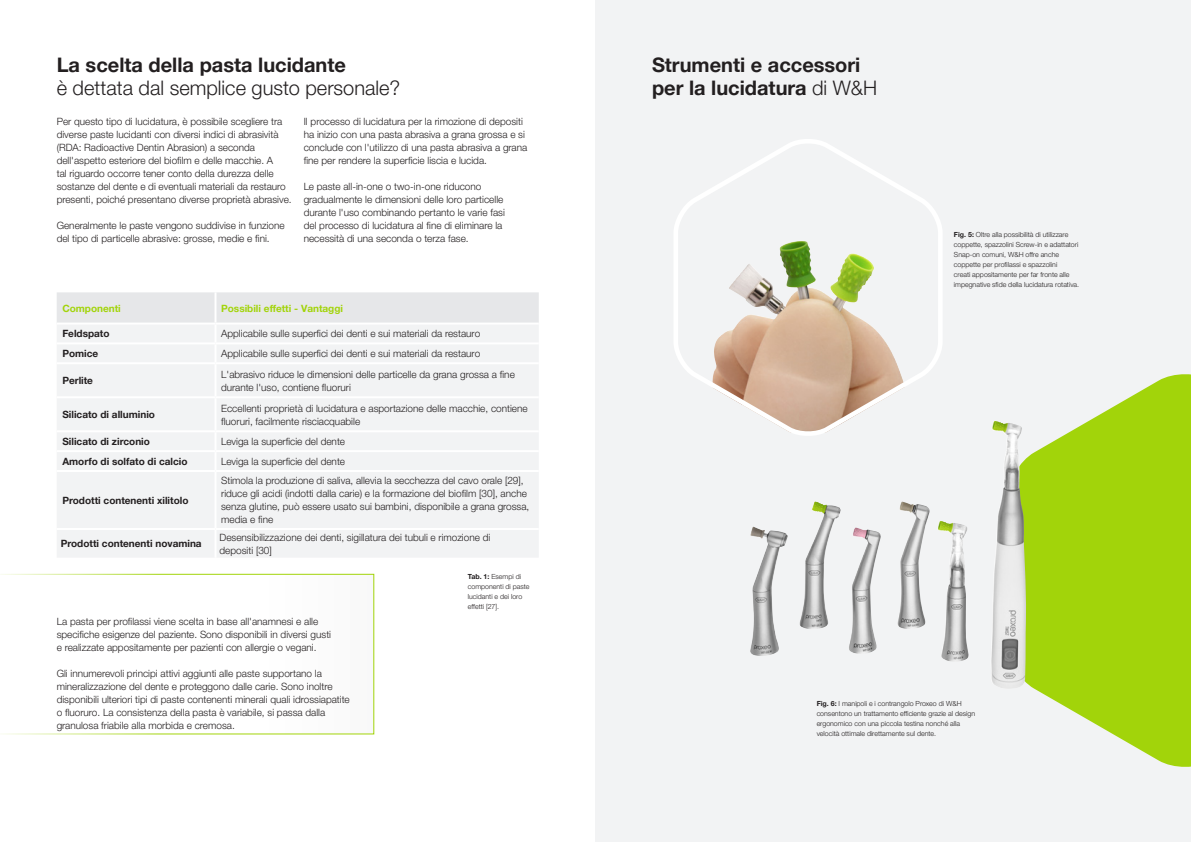
<style>
.page{position:relative;width:1191px;height:842px;background:#fff}
.page>*{position:absolute;margin:0;border:0;box-sizing:border-box;transform-origin:0 0}
.t1{font:700 20px/23px "Helvetica Neue World 75";color:#231f20}
.t2{font:20px "Helvetica Neue World 45 Lt";color:#231f20}
.t3{font:10px/13px "Helvetica Neue World 45 Lt";color:#231f20}
.t4{font:700 10px "Helvetica Neue World 75";color:#231f20}
.t5{font:700 10px "Helvetica Neue World 75";color:#a2d40a}
.t6{font:7px/10px "Helvetica Neue World 45 Lt";color:#231f20}
.s1{font-family:"Helvetica Neue World 75";font-weight:700}
.s2{font-family:"Helvetica Neue World 45 Lt";font-weight:400}
</style>
<div class="page">
<div style="left:595px;top:0;width:596px;height:842px;background:#f2f3f4"></div>
<svg style="left:674px;top:139px;width:268px;height:295px"></svg>
<svg style="left:1026px;top:374px;width:165px;height:393px;fill:#a2d40a"></svg>
<svg style="left:0;top:574px;width:374px;height:160px"></svg>
<img style="left:798px;top:421px;width:228px;height:267px">
<div style="left:57px;top:365px;width:482px;height:192px;background:#f2f3f4"></div>
<svg style="left:57px;top:292px;width:482px;height:70px"></svg>
<hr style="left:214px;top:364px;width:2px;height:32px;background:#fff">
<hr style="left:57px;top:396px;width:158px;height:2px;background:#fff">
<hr style="left:215px;top:396px;width:324px;height:2px;background:#fff">
<hr style="left:214px;top:398px;width:2px;height:32px;background:#fff">
<hr style="left:57px;top:430px;width:158px;height:2px;background:#fff">
<hr style="left:215px;top:430px;width:324px;height:2px;background:#fff">
<hr style="left:57px;top:450px;width:158px;height:2px;background:#fff">
<hr style="left:215px;top:450px;width:324px;height:2px;background:#fff">
<svg style="left:214px;top:432px;width:2px;height:38px"></svg>
<hr style="left:57px;top:470px;width:158px;height:2px;background:#fff">
<hr style="left:215px;top:470px;width:324px;height:2px;background:#fff">
<hr style="left:214px;top:472px;width:2px;height:56px;background:#fff">
<hr style="left:57px;top:528px;width:158px;height:2px;background:#fff">
<hr style="left:215px;top:528px;width:324px;height:2px;background:#fff">
<hr style="left:214px;top:530px;width:2px;height:28px;background:#fff">
<h1 class="t1" style="left:57px;top:54px;width:291px">La scelta della pasta lucidante</h1>
<h1 class="t2" style="left:57px;top:76px;width:345px">è dettata dal semplice gusto personale?</h1>
<p class="t3" style="left:57px;top:115px;width:236px">Per questo tipo di lucidatura, è possibile scegliere tra diverse paste lucidanti con diversi indici di abrasività (RDA: Radioactive Dentin Abrasion) a seconda dell'aspetto esteriore del biofilm e delle macchie. A<br>tal riguardo occorre tener conto della durezza delle sostanze del dente e di eventuali materiali da restauro presenti, poiché presentano diverse proprietà abrasive.</p>
<p class="t3" style="left:57px;top:219px;width:229px">Generalmente le paste vengono suddivise in funzione del tipo di particelle abrasive: grosse, medie e fini.</p>
<p class="t3" style="left:304px;top:115px;width:225px">Il processo di lucidatura per la rimozione di depositi ha inizio con una pasta abrasiva a grana grossa e si conclude con l'utilizzo di una pasta abrasiva a grana fine per rendere la superficie liscia e lucida.</p>
<p class="t3" style="left:304px;top:180px;width:203px">Le paste all-in-one o two-in-one riducono gradualmente le dimensioni delle loro particelle durante l'uso combinando pertanto le varie fasi del processo di lucidatura al fine di eliminare la necessità di una seconda o terza fase.</p>
<p class="t5" style="left:62px;top:302px;width:60px">Componenti</p>
<p class="t5" style="left:221px;top:302px;width:123px">Possibili effetti - Vantaggi</p>
<p class="t4" style="left:62px;top:328px;width:49px">Feldspato</p>
<p class="t3" style="left:221px;top:327px;width:260px">Applicabile sulle superfici dei denti e sui materiali da restauro</p>
<p class="t4" style="left:62px;top:348px;width:37px">Pomice</p>
<p class="t3" style="left:221px;top:347px;width:260px">Applicabile sulle superfici dei denti e sui materiali da restauro</p>
<p class="t4" style="left:62px;top:375px;width:32px">Perlite</p>
<p class="t3" style="left:221px;top:368px;width:295px">L'abrasivo riduce le dimensioni delle particelle da grana grossa a fine durante l'uso, contiene fluoruri</p>
<p class="t4" style="left:62px;top:409px;width:94px">Silicato di alluminio</p>
<p class="t3" style="left:221px;top:402px;width:308px">Eccellenti proprietà di lucidatura e asportazione delle macchie, contiene fluoruri, facilmente risciacquabile</p>
<p class="t4" style="left:62px;top:436px;width:89px">Silicato di zirconio</p>
<p class="t3" style="left:221px;top:435px;width:125px">Leviga la superficie del dente</p>
<p class="t4" style="left:62px;top:456px;width:127px">Amorfo di solfato di calcio</p>
<p class="t3" style="left:221px;top:455px;width:125px">Leviga la superficie del dente</p>
<p class="t4" style="left:62px;top:494px;width:128px">Prodotti contenenti xilitolo</p>
<p class="t3" style="left:221px;top:474px;width:310px">Stimola la produzione di saliva, allevia la secchezza del cavo orale [29], riduce gli acidi (indotti dalla carie) e la formazione del biofilm [30], anche senza glutine, può essere usato sui bambini, disponibile a grana grossa, media e fine</p>
<p class="t4" style="left:61px;top:538px;width:142px">Prodotti contenenti novamina</p>
<p class="t3" style="left:219px;top:531px;width:272px">Desensibilizzazione dei denti, sigillatura dei tubuli e rimozione di depositi [30]</p>
<p class="t6" style="left:468px;top:571px;width:63px"><span class="s1">Tab. 1:</span> Esempi di componenti di paste lucidanti e dei loro effetti [27].</p>
<p class="t3" style="left:57px;top:615px;width:276px">La pasta per profilassi viene scelta in base all'anamnesi e alle specifiche esigenze del paziente. Sono disponibili in diversi gusti e realizzate appositamente per pazienti con allergie o vegani.</p>
<p class="t3" style="left:57px;top:667px;width:294px">Gli innumerevoli principi attivi aggiunti alle paste supportano la mineralizzazione del dente e proteggono dalle carie. Sono inoltre disponibili ulteriori tipi di paste contenenti minerali quali idrossiapatite o fluoruro. La consistenza della pasta è variabile, si passa dalla granulosa friabile alla morbida e cremosa.</p>
<h1 class="t1" style="left:652px;top:54px;width:227px">Strumenti e accessori per la lucidatura <span class="s2">di W&amp;H</span></h1>
<p class="t6" style="left:954px;top:230px;width:127px"><span class="s1">Fig. 5:</span> Oltre alla possibilità di utilizzare coppette, spazzolini Screw-in e adattatori Snap-on comuni, W&amp;H offre anche coppette per profilassi e spazzolini<br>creati appositamente per far fronte alle impegnative sfide della lucidatura rotativa.</p>
<p class="t6" style="left:816px;top:698px;width:160px"><span class="s1">Fig. 6:</span> I manipoli e i contrangolo Proxeo di W&amp;H consentono un trattamento efficiente grazie al design ergonomico con una piccola testina nonché alla velocità ottimale direttamente sul dente.</p>
</div>
